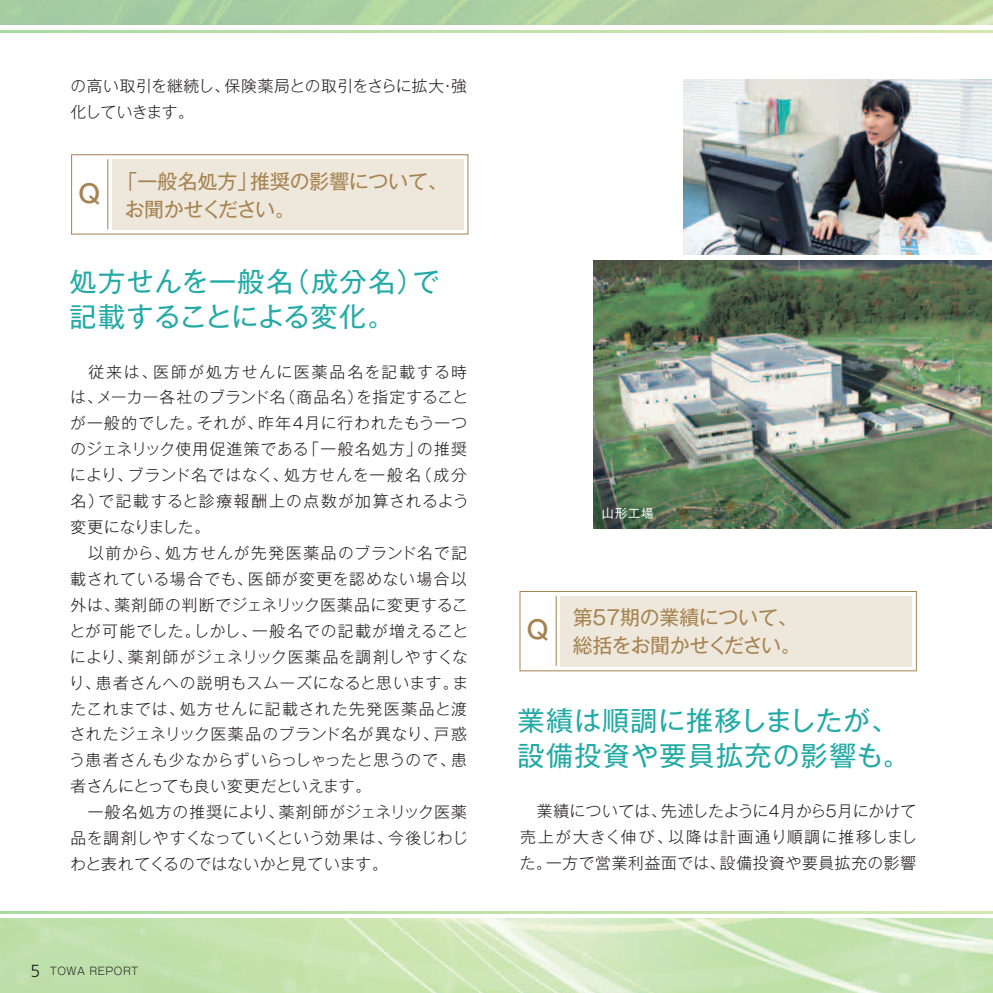
<style>
.page{position:relative;width:993px;height:993px;background:#fff}
.page>*{position:absolute;margin:0;border:0;box-sizing:border-box;transform-origin:0 0}
.t1{font:27.12px/34.6px "Gothic MB101 Pro";letter-spacing:.04em;color:#24aaa5}
.t2{font:500 24.85px "Gothic MB101 Pro";color:#a68351}
.t3{font:19.95px/28px "Gothic MB101 Pro";letter-spacing:-.01em;color:#a68351}
.t4{font:300 15.75px/25.9px "Gothic MB101 Pro";letter-spacing:.05em;color:#231f20;text-align:justify}
.t5{font:300 15.75px/25.9px "Gothic MB101 Pro";color:#231f20}
.t6{font:500 12.6px "Gothic BBB Pro";color:#fff}
.t7{font:300 10.5px "Gothic MB101 Pro";letter-spacing:.05em;color:#231f20}
.s1{font-family:"Frutiger LT Std";font-size:17.5px}
</style>
<div class="page">
<img style="left:0;top:918px;width:992px;height:74px">
<svg style="left:0;top:30px;width:992px;height:3px;background:#bee1a8"></svg>
<svg style="left:0;top:911px;width:992px;height:2px;background:#bee1a8"></svg>
<div style="left:560px;top:595px;width:351px;height:70px;background:#eee7db"></div>
<hr style="left:555px;top:595px;width:1px;height:70px;background:#a68351">
<div style="left:519px;top:591px;width:397px;height:80px;border:1px solid #a68351"></div>
<div style="left:112px;top:159px;width:351px;height:70px;background:#eee7db"></div>
<hr style="left:107px;top:159px;width:1px;height:70px;background:#a68351">
<div style="left:71px;top:154px;width:397px;height:80px;border:1px solid #a68351"></div>
<img style="left:593px;top:260px;width:397px;height:268px">
<img style="left:683px;top:79px;width:307px;height:175px">
<p class="t5" style="left:70px;top:71px;width:398px">の高い取引を継続し、保険薬局との取引をさらに拡大・強化していきます。</p>
<h2 class="t2" style="left:78px;top:172px;width:23px">Q</h2>
<p class="t3" style="left:125px;top:164px;width:324px;text-indent:-7px">「一般名処方」推奨の影響について、お聞かせください。</p>
<h1 class="t1" style="left:70px;top:261px;width:371px">処方せんを一般名（成分名）で記載することによる変化。</h1>
<p class="t4" style="left:69px;top:356px;width:401px;text-align:left">　従来は、医師が処方せんに医薬品名を記載する時は、メーカー各社のブランド名（商品名）を指定することが一般的でした。それが、昨年4月に行われたもう一つのジェネリック使用促進策である「一般名処方」の推奨により、ブランド名ではなく、処方せんを一般名（成分名）で記載すると診療報酬上の点数が加算されるよう変更になりました。<br>　以前から、処方せんが先発医薬品のブランド名で記載されている場合でも、医師が変更を認めない場合以外は、薬剤師の判断でジェネリック医薬品に変更することが可能でした。しかし、一般名での記載が増えることにより、薬剤師がジェネリック医薬品を調剤しやすくなり、患者さんへの説明もスムーズになると思います。またこれまでは、処方せんに記載された先発医薬品と渡されたジェネリック医薬品のブランド名が異なり、戸惑う患者さんも少なからずいらっしゃったと思うので、患者さんにとっても良い変更だといえます。<br>　一般名処方の推奨により、薬剤師がジェネリック医薬品を調剤しやすくなっていくという効果は、今後じわじわと表れてくるのではないかと見ています。</p>
<p class="t7" style="left:31px;top:961px;width:109px"><span class="s1">5</span> TOWA REPORT</p>
<p class="t6" style="left:601px;top:503px;width:54px">山形工場</p>
<h2 class="t2" style="left:526px;top:609px;width:23px">Q</h2>
<p class="t3" style="left:572px;top:600px;width:230px">第57期の業績について、総括をお聞かせください。</p>
<h1 class="t1" style="left:517px;top:699px;width:394px">業績は順調に推移しましたが、設備投資や要員拡充の影響も。</h1>
<p class="t4" style="left:519px;top:795px;width:398px">　業績については、先述したように4月から5月にかけて売上が大きく伸び、以降は計画通り順調に推移しました。一方で営業利益面では、設備投資や要員拡充の影響</p>
</div>
